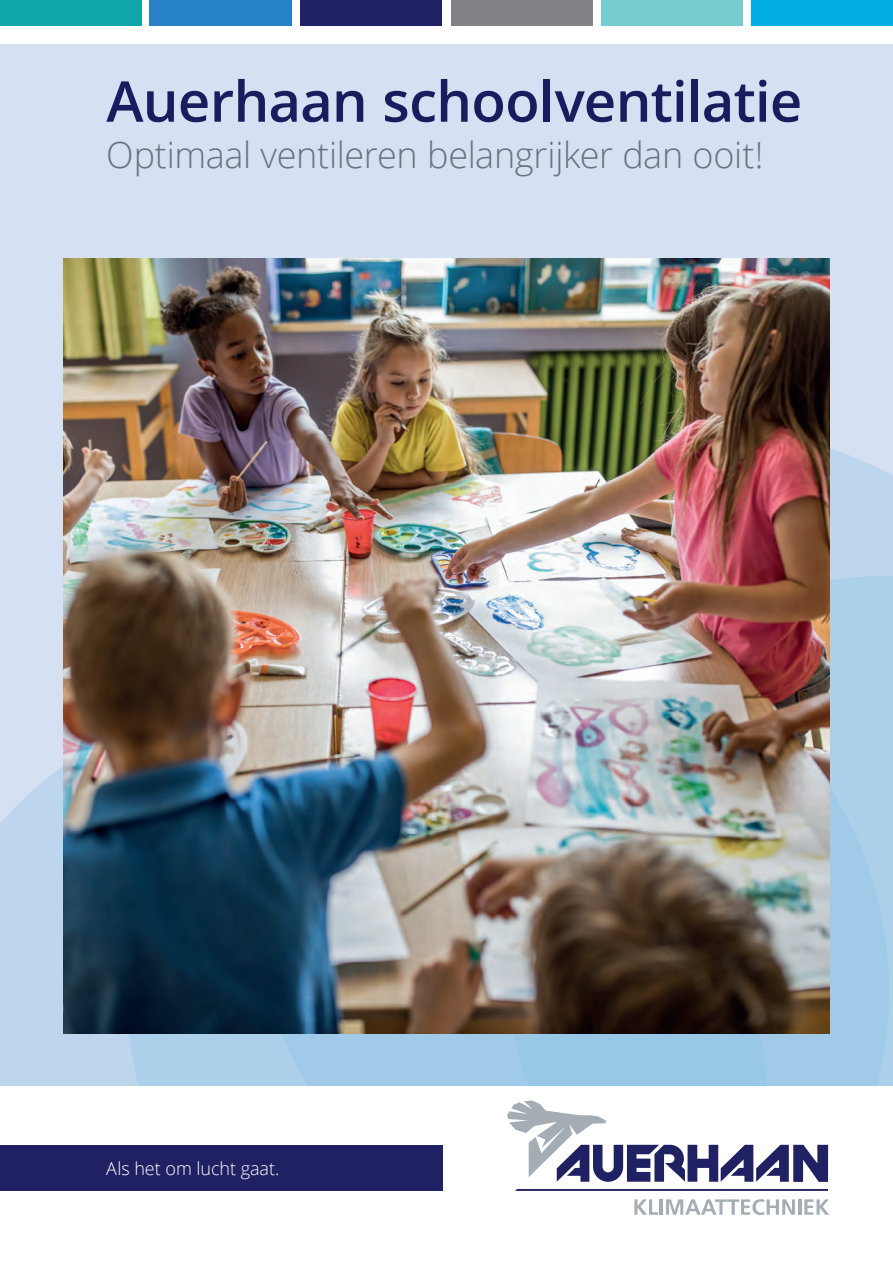
<style>
.page{position:relative;width:893px;height:1263px;background:#fff}
.page>*{position:absolute;margin:0;border:0;box-sizing:border-box;transform-origin:0 0}
.t1{font:600 56.25px "Open Sans";letter-spacing:-.015em;color:#202163}
.t2{font:300 36px "Open Sans";letter-spacing:-.01em;color:#808285}
.Kop{font:300 18px "Open Sans";letter-spacing:-.005em;color:#fff}
</style>
<div class="page">
<div style="left:0;top:45px;width:893px;height:1041px;background:#d5e1f2"></div>
<svg style="left:0;top:677px;width:126px;height:408px;fill:#bdd6ed"></svg>
<svg style="left:829px;top:425px;width:64px;height:151px;fill:#bdd6ed"></svg>
<div style="left:829px;top:576px;width:64px;height:509px;background:#accfea"></div>
<svg style="left:126px;top:610px;width:763px;height:475px;background:#a3c9e5"></svg>
<div style="left:0;top:1145px;width:442px;height:46px;background:#202163"></div>
<svg style="left:634px;top:1199px;width:24px;height:16px"></svg>
<hr style="left:660px;top:1199px;width:3px;height:16px;background:#a3adb3">
<svg style="left:666px;top:1199px;width:129px;height:16px"></svg>
<hr style="left:798px;top:1199px;width:3px;height:16px;background:#a3adb3">
<svg style="left:804px;top:1199px;width:25px;height:16px"></svg>
<svg style="left:507px;top:1100px;width:321px;height:82px"></svg>
<svg style="left:515px;top:1189px;width:313px;height:2px"></svg>
<div style="left:0;top:0;width:142px;height:26px;background:#0fa7ac"></div>
<div style="left:300px;top:0;width:142px;height:26px;background:#202163"></div>
<div style="left:601px;top:0;width:142px;height:26px;background:#77ccd0"></div>
<div style="left:751px;top:0;width:142px;height:26px;background:#03ade5"></div>
<div style="left:150px;top:0;width:142px;height:26px;background:#2783c5"></div>
<div style="left:451px;top:0;width:141px;height:26px;background:#808285"></div>
<img style="left:64px;top:259px;width:765px;height:775px">
<h1 class="t1" style="left:106px;top:63px;width:697px">Auerhaan schoolventilatie</h1>
<p class="t2" style="left:106px;top:130px;width:658px">Optimaal ventileren belangrijker dan ooit!</p>
<p class="Kop" style="left:106px;top:1156px;width:175px">Als het om lucht gaat.</p>
</div>
